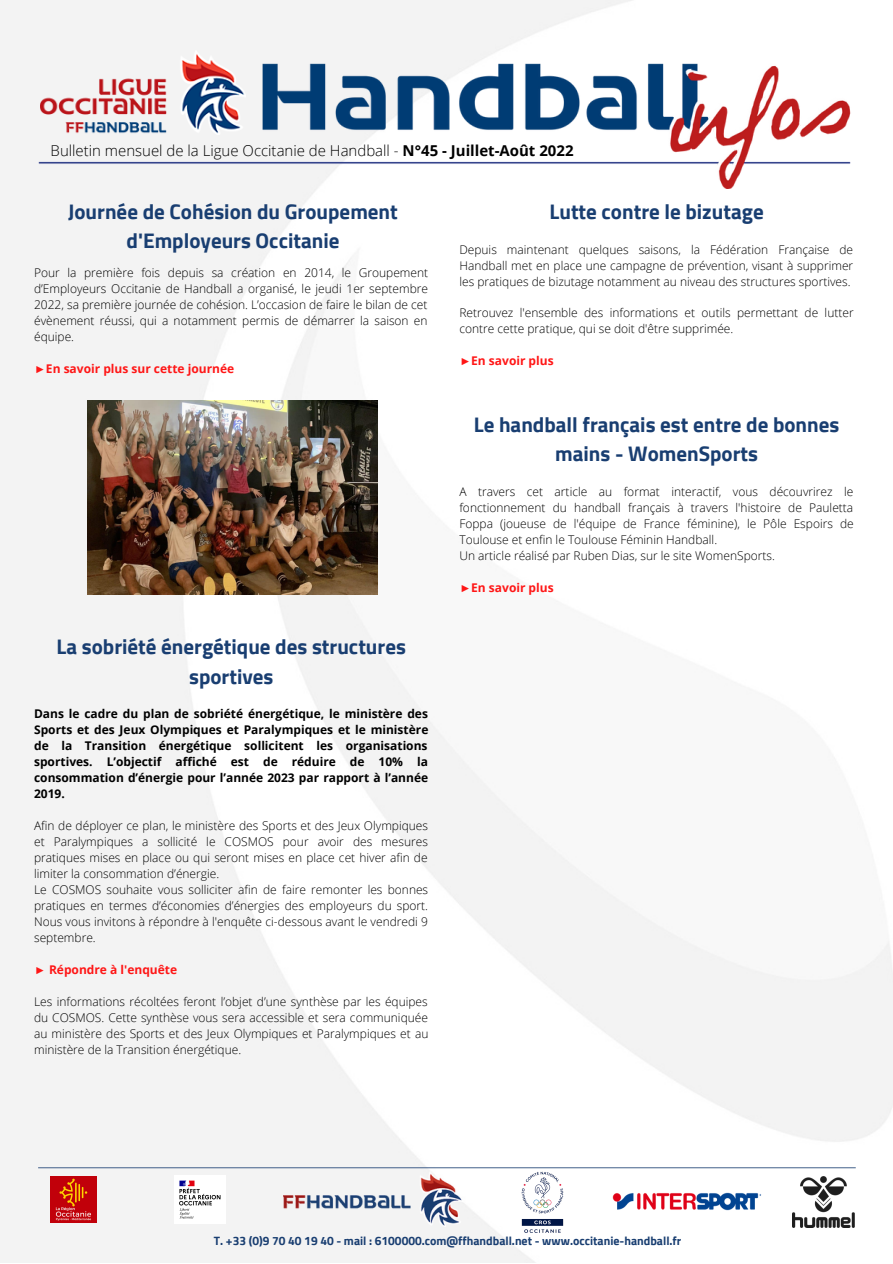
<style>
.page{position:relative;width:893px;height:1264px;background:#fff}
.page>*{position:absolute;margin:0;border:0;box-sizing:border-box;transform-origin:0 0}
.t1{font:700 21px/29.2px "Cairo";color:#193e71;text-align:center}
.t2{font:300 15px "Open Sans";color:#000}
.t3{font:300 12px/16px "Open Sans";color:#000;text-align:justify}
.t4{font:700 12px/16px "Open Sans";color:#000;text-align:justify}
.t5{font:700 12px "Cairo";color:#193e71}
.t6{font:700 12px "Open Sans";color:#ff1616}
.s1{font-weight:700}
.s2{font-family:"Liberation Serif"}
</style>
<div class="page">
<img style="left:1px;top:0;width:891px;height:1262px">
<img style="left:34px;top:50px;width:820px;height:139px">
<div style="left:1px;top:0;width:244px;height:134px;background:#f3f3f3"></div>
<img style="left:40px;top:51px;width:205px;height:84px">
<svg style="left:38px;top:1167px;width:817px;height:1px"></svg>
<img style="left:612px;top:1192px;width:149px;height:18px">
<img style="left:283px;top:1171px;width:179px;height:55px">
<img style="left:482px;top:1160px;width:121px;height:85px">
<img style="left:51px;top:1176px;width:46px;height:46px">
<img style="left:792px;top:1176px;width:62px;height:51px">
<img style="left:174px;top:1175px;width:52px;height:48px">
<img style="left:87px;top:400px;width:290px;height:194px">
<p class="t2" style="left:51px;top:140px;width:524px">Bulletin mensuel de la Ligue Occitanie de Handball - <span class="s1">N°45 - Juillet-Août 2022</span></p>
<h1 class="t1" style="left:68px;top:197px;width:331px">Journée de Cohésion du Groupement d'Employeurs Occitanie</h1>
<p class="t3" style="left:34px;top:264px;width:395px">Pour la première fois depuis sa création en 2014, le Groupement d’Employeurs Occitanie de Handball a organisé, le jeudi 1er septembre 2022, sa première journée de cohésion. L’occasion de faire le bilan de cet évènement réussi, qui a notamment permis de démarrer la saison en équipe.</p>
<p class="t6" style="left:34px;top:360px;width:202px"><span class="s2">►</span>En savoir plus sur cette journée</p>
<h1 class="t1" style="left:57px;top:632px;width:351px">La sobriété énergétique des structures sportives</h1>
<p class="t4" style="left:34px;top:705px;width:396px">Dans le cadre du plan de sobriété énergétique, le ministère des Sports et des Jeux Olympiques et Paralympiques et le ministère de la Transition énergétique sollicitent les organisations sportives. L’objectif affiché est de réduire de 10% la consommation d’énergie pour l’année 2023 par rapport à l’année 2019.</p>
<p class="t3" style="left:34px;top:817px;width:395px;text-align:left">Afin de déployer ce plan, le ministère des Sports et des Jeux Olympiques et Paralympiques a sollicité le COSMOS pour avoir des mesures pratiques mises en place ou qui seront mises en place cet hiver afin de limiter la consommation d’énergie.<br>Le COSMOS souhaite vous solliciter afin de faire remonter les bonnes pratiques en termes d’économies d’énergies des employeurs du sport.<br>Nous vous invitons à répondre à l'enquête ci-dessous avant le vendredi 9 septembre.</p>
<p class="t6" style="left:34px;top:961px;width:144px"><span class="s2">►</span> Répondre à l'enquête</p>
<p class="t3" style="left:34px;top:993px;width:396px">Les informations récoltées feront l’objet d’une synthèse par les équipes du COSMOS. Cette synthèse vous sera accessible et sera communiquée au ministère des Sports et des Jeux Olympiques et Paralympiques et au ministère de la Transition énergétique.</p>
<h1 class="t1" style="left:549px;top:197px;width:216px">Lutte contre le bizutage</h1>
<p class="t3" style="left:459px;top:241px;width:395px">Depuis maintenant quelques saisons, la Fédération Française de Handball met en place une campagne de prévention, visant à supprimer les pratiques de bizutage notamment au niveau des structures sportives.</p>
<p class="t3" style="left:459px;top:305px;width:396px">Retrouvez l'ensemble des informations et outils permettant de lutter contre cette pratique, qui se doit d'être supprimée.</p>
<p class="t6" style="left:459px;top:352px;width:96px"><span class="s2">►</span>En savoir plus</p>
<h1 class="t1" style="left:474px;top:410px;width:367px">Le handball français est entre de bonnes mains - WomenSports</h1>
<p class="t3" style="left:459px;top:483px;width:396px;text-align:left">A travers cet article au format interactif, vous découvrirez le fonctionnement du handball français à travers l'histoire de Pauletta Foppa (joueuse de l'équipe de France féminine), le Pôle Espoirs de Toulouse et enfin le Toulouse Féminin Handball.<br>Un article réalisé par Ruben Dias, sur le site WomenSports.</p>
<p class="t6" style="left:459px;top:579px;width:96px"><span class="s2">►</span>En savoir plus</p>
<p class="t5" style="left:214px;top:1233px;width:469px">T. +33 (0)9 70 40 19 40 - mail : 6100000.com@ffhandball.net - www.occitanie-handball.fr</p>
</div>
